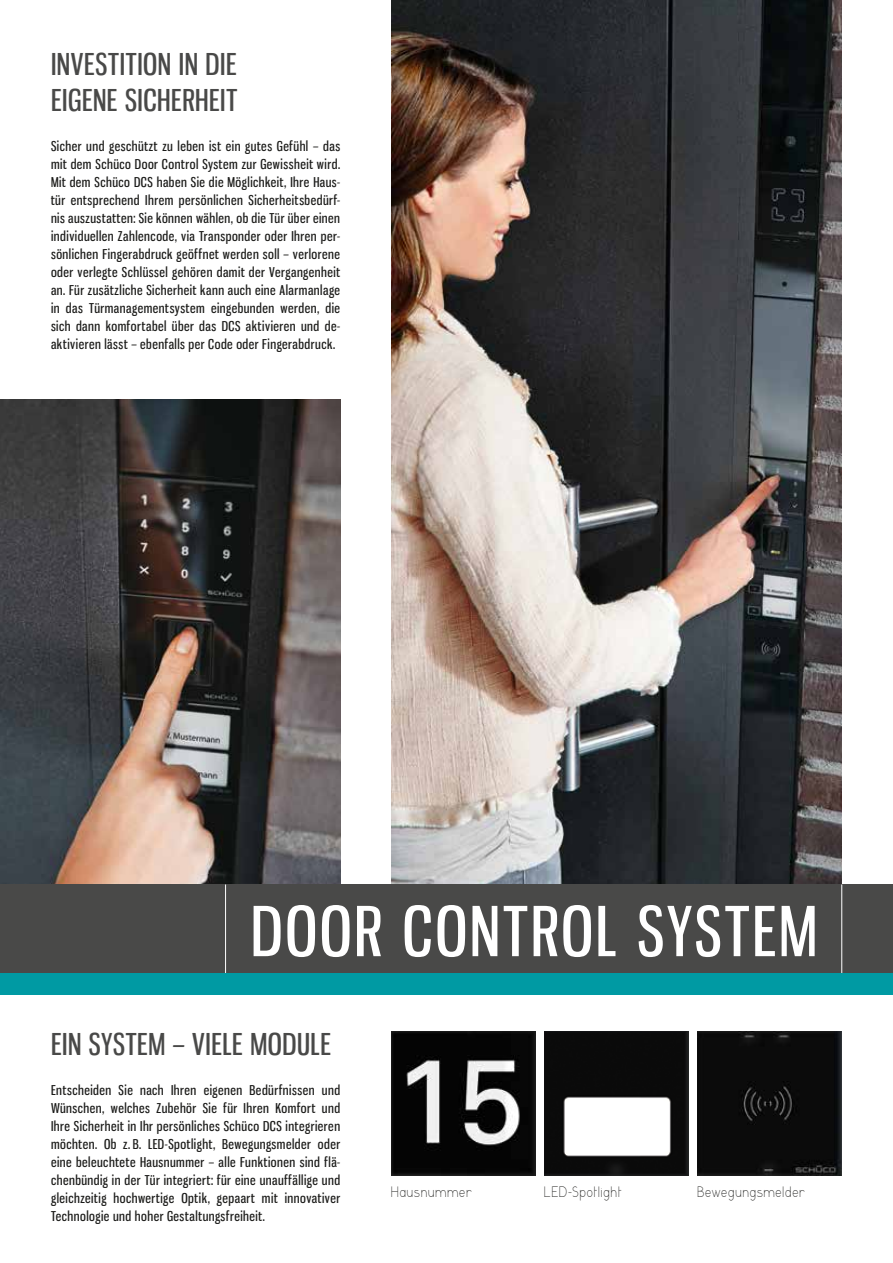
<style>
.page{position:relative;width:893px;height:1263px;background:#fff}
.page>*{position:absolute;margin:0;border:0;box-sizing:border-box;transform-origin:0 0}
.t1{font:67.5px "Gnuolane Rg";letter-spacing:.04em;color:#fff}
.t2{font:30px "Gnuolane Rg";letter-spacing:.015em;color:#494948}
.t3{font:300 condensed 15px "Grutch Grotesk";letter-spacing:.065em;color:#1a1a18}
.t4{font:13.5px/18px "Gnuolane Rg";letter-spacing:.035em;color:#1a1a18;text-align:justify}
</style>
<div class="page">
<img style="left:391px;top:0;width:451px;height:884px">
<img style="left:0;top:400px;width:340px;height:484px">
<div style="left:0;top:884px;width:893px;height:90px;background:#494948"></div>
<img style="left:697px;top:1031px;width:145px;height:145px">
<img style="left:544px;top:1031px;width:145px;height:145px">
<img style="left:391px;top:1031px;width:145px;height:145px">
<hr style="left:841px;top:884px;width:1px;height:90px;background:#fff">
<hr style="left:225px;top:884px;width:1px;height:90px;background:#fff">
<div style="left:0;top:974px;width:893px;height:21px;background:#009aa3"></div>
<h2 class="t2" style="left:51px;top:46px;width:13px">Invest</h2>
<h2 class="t2" style="left:120px;top:46px;width:117px">ition in die</h2>
<h2 class="t2" style="left:51px;top:82px;width:11px">eigene</h2>
<h2 class="t2" style="left:125px;top:82px;width:25px">Sicherhei</h2>
<h2 class="t2" style="left:226px;top:82px;width:12px">t</h2>
<p class="t4" style="left:51px;top:137px;width:291px">Sicher und geschützt zu leben ist ein gutes Gefühl – das mit dem Schüco Door Control System zur Gewissheit wird.<br>Mit dem Schüco DCS haben Sie die Möglichkeit, Ihre Haus&shy;tür entsprechend Ihrem persönlichen Sicherheitsbedürf&shy;nis auszustatten: Sie können wählen, ob die Tür über einen individuellen Zahlencode, via Transponder oder Ihren per&shy;sönlichen Fingerabdruck geöffnet werden soll – verlorene oder verlegte Schlüssel gehören damit der Vergangenheit an. Für zusätzliche Sicherheit kann auch eine Alarmanlage in das Türmanagementsystem eingebunden werden, die sich dann komfortabel über das DCS aktivieren und de&shy;aktivieren lässt – ebenfalls per Code oder Fingerabdruck.</p>
<h1 class="t1" style="left:251px;top:890px;width:568px">DOOR CONTROL SYSTEM</h1>
<h2 class="t2" style="left:51px;top:1026px;width:64px">ein System</h2>
<h2 class="t2" style="left:173px;top:1026px;width:160px">– vielE MODULE</h2>
<p class="t4" style="left:51px;top:1081px;width:291px">Entscheiden Sie nach Ihren eigenen Bedürfnissen und Wünschen, welches Zubehör Sie für Ihren Komfort und Ihre Sicherheit in Ihr persönliches Schüco DCS integrieren möchten. Ob z. B. LED-Spotlight, Bewegungsmelder oder eine beleuchtete Hausnummer – alle Funktionen sind flä&shy;chenbündig in der Tür integriert: für eine unauffällige und gleichzeitig hochwertige Optik, gepaart mit innovativer Technologie und hoher Gestaltungsfreiheit.</p>
<p class="t3" style="left:391px;top:1185px;width:82px">Hausnummer</p>
<p class="t3" style="left:544px;top:1185px;width:79px">LED-Spotlight</p>
<p class="t3" style="left:697px;top:1185px;width:109px">Bewegungsmelder</p>
</div>
